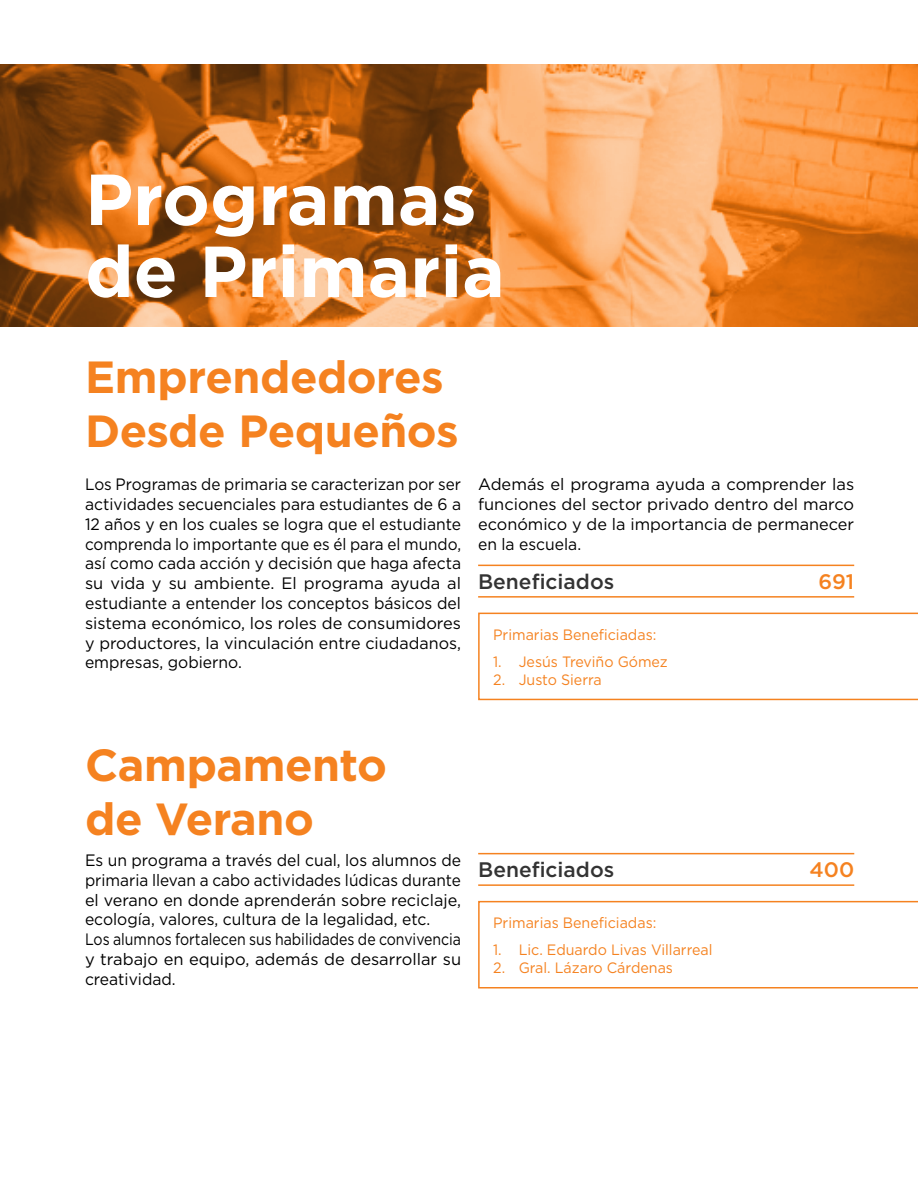
<style>
.page{position:relative;width:918px;height:1188px;background:#fff}
.page>*{position:absolute;margin:0;border:0;box-sizing:border-box;transform-origin:0 0}
.t1{font:700 72px/72px "Gotham";color:#fff}
.t2{font:700 45px/54px "Gotham";letter-spacing:-.015em;color:#f58220}
.t3{font:500 21px "Gotham";color:#333}
.t4{font:500 21px "Gotham";color:#f58220}
.t5{font:16.5px/19.8px "Gotham";color:#000;text-align:justify;scale:.93 1}
.t6{font:16.5px/19.8px "Gotham";color:#000;scale:.95 1}
.t7{font:16.5px/19.8px "Gotham";color:#000;text-align:justify}
.t8{font:15px "Gotham";color:#f58220;scale:.95 1}
</style>
<div class="page">
<svg style="left:0;top:64px;width:918px;height:263px;background:#cd7b36"></svg>
<svg style="left:478px;top:613px;width:440px;height:87px"></svg>
<svg style="left:478px;top:901px;width:440px;height:87px"></svg>
<hr style="left:478px;top:565px;width:376px;height:1px;background:#f58220">
<hr style="left:478px;top:596px;width:376px;height:2px;background:#f58220">
<hr style="left:478px;top:853px;width:376px;height:1px;background:#f58220">
<hr style="left:478px;top:884px;width:376px;height:2px;background:#f58220">
<h1 class="t1" style="left:85px;top:163px;width:421px">Programas de Primaria</h1>
<h2 class="t2" style="left:85px;top:350px;width:375px">Emprendedores<br>Desde Pequeños</h2>
<p class="t5" style="left:85px;top:474px;width:406px">Los Programas de primaria se caracterizan por ser actividades secuenciales para estudiantes de 6 a 12 años y en los cuales se logra que el estudiante comprenda lo importante que es él para el mundo, así como cada acción y decisión que haga afecta su vida y su ambiente. El programa ayuda al estudiante a entender los conceptos básicos del sistema económico, los roles de consumidores y productores, la vinculación entre ciudadanos, empresas, gobierno.</p>
<p class="t7" style="left:478px;top:474px;width:378px">Además el programa ayuda a comprender las funciones del sector privado dentro del marco económico y de la importancia de permanecer en la escuela.</p>
<p class="t3" style="left:478px;top:568px;width:138px">Beneficiados</p>
<p class="t4" style="left:819px;top:568px;width:37px">691</p>
<p class="t8" style="left:493px;top:625px;width:173px">Primarias Beneficiadas:</p>
<p class="t8" style="left:493px;top:652px;width:185px">1. Jesús Treviño Gómez</p>
<p class="t8" style="left:493px;top:670px;width:116px">2. Justo Sierra</p>
<h2 class="t2" style="left:85px;top:738px;width:304px">Campamento de Verano</h2>
<p class="t6" style="left:85px;top:850px;width:397px">Es un programa a través del cual, los alumnos de primaria llevan a cabo actividades lúdicas durante el verano en donde aprenderán sobre reciclaje, ecología, valores, cultura de la legalidad, etc.<br>Los alumnos fortalecen sus habilidades de convivencia y trabajo en equipo, además de desarrollar su creatividad.</p>
<p class="t3" style="left:478px;top:856px;width:138px">Beneficiados</p>
<p class="t4" style="left:810px;top:856px;width:46px">400</p>
<p class="t8" style="left:493px;top:913px;width:173px">Primarias Beneficiadas:</p>
<p class="t8" style="left:493px;top:940px;width:232px">1. Lic. Eduardo Livas Villarreal</p>
<p class="t8" style="left:493px;top:958px;width:191px">2. Gral. Lázaro Cárdenas</p>
</div>
